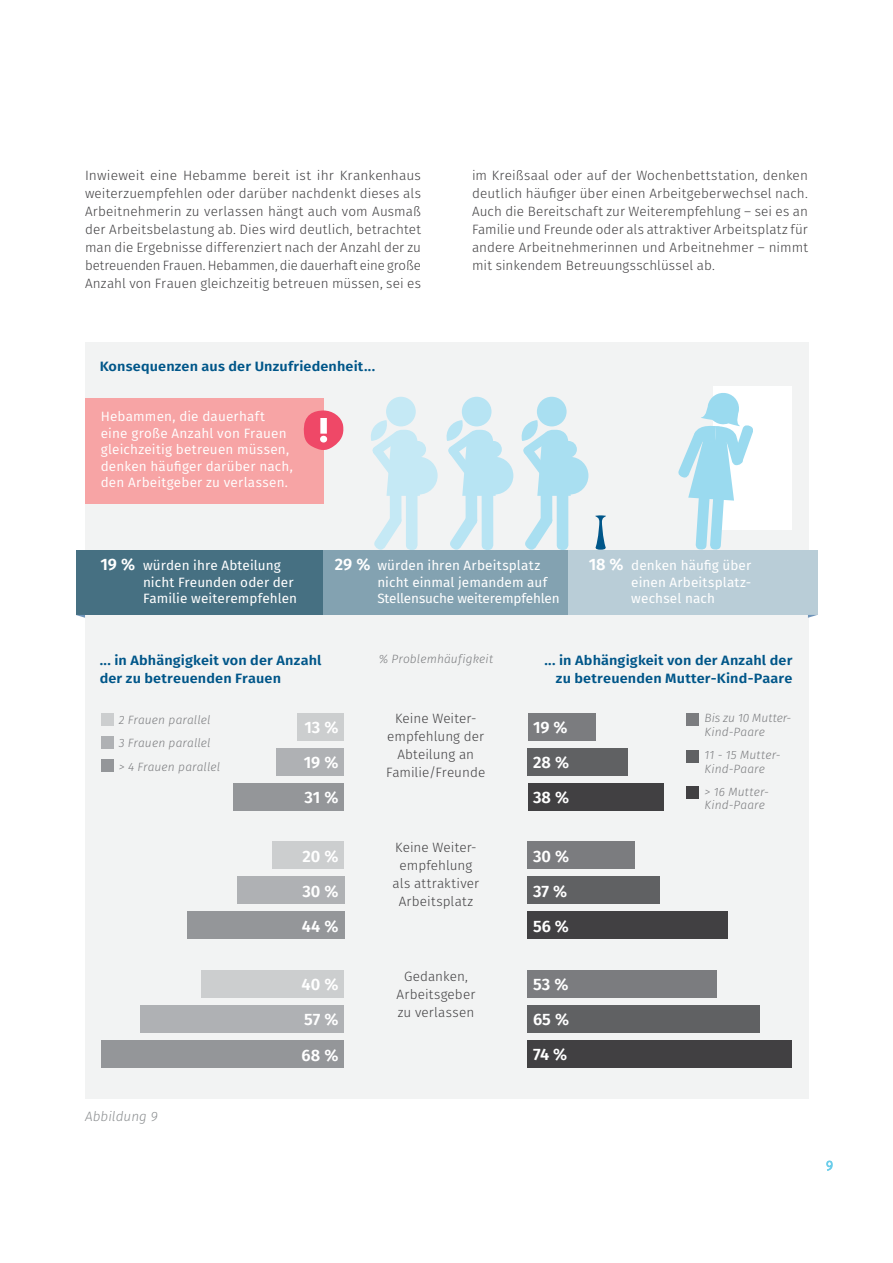
<style>
.page{position:relative;width:893px;height:1263px;background:#fff}
.page>*{position:absolute;margin:0;border:0;box-sizing:border-box;transform-origin:0 0}
.t1{font:600 16.5px/35.1px "Fira Sans";color:#fff;text-align:justify}
.t2{font:300 13.5px/18px "Fira Sans";letter-spacing:.005em;color:#414042;text-align:center}
.t3{font:13.5px/16.5px "Fira Sans";letter-spacing:.005em;color:#fff}
.t4{font:600 13.5px/18px "Fira Sans";letter-spacing:.01em;color:#005689;scale:1.07 1}
.t5{font:13.5px/16.5px "Fira Sans";letter-spacing:.015em;color:#fff}
.t6{font:italic 300 13.5px "Fira Sans";letter-spacing:.005em;color:#8b8e90}
.t7{font:italic 300 12px/13.5px "Fira Sans";letter-spacing:.01em;color:#7b7c7f}
.s1{font-weight:600;font-size:16.5px}
</style>
<div class="page">
<svg style="left:826px;top:1161px;width:6px;height:10px"></svg>
<div style="left:85px;top:342px;width:723px;height:756px;background:#f2f3f3"></div>
<svg style="left:595px;top:515px;width:11px;height:35px"></svg>
<div style="left:85px;top:398px;width:239px;height:105px;background:#f7a4a5"></div>
<svg style="left:303px;top:410px;width:41px;height:40px"></svg>
<div style="left:76px;top:550px;width:248px;height:65px;background:#467082"></div>
<svg style="left:76px;top:615px;width:9px;height:3px"></svg>
<div style="left:324px;top:550px;width:244px;height:65px;background:#83a2b1"></div>
<div style="left:568px;top:550px;width:249px;height:65px;background:#b9cdd7"></div>
<svg style="left:808px;top:615px;width:9px;height:3px"></svg>
<div style="left:713px;top:386px;width:79px;height:144px;background:#fff"></div>
<svg style="left:678px;top:393px;width:75px;height:157px"></svg>
<div style="left:386px;top:397px;width:30px;height:29px;background:#c5e9f5;border-radius:50%"></div>
<div style="left:406px;top:490px;width:11px;height:60px;background:#c5e9f5;border-radius:5px"></div>
<div style="left:390px;top:483px;width:11px;height:42px;background:#c5e9f5;border-radius:5px"></div>
<svg style="left:374px;top:513px;width:28px;height:37px"></svg>
<div style="left:409px;top:441px;width:17px;height:17px;background:#c5e9f5;border-radius:50%"></div>
<div style="left:400px;top:457px;width:38px;height:37px;background:#c5e9f5;border-radius:50%"></div>
<svg style="left:371px;top:420px;width:49px;height:76px"></svg>
<div style="left:462px;top:397px;width:29px;height:29px;background:#b7e4f3;border-radius:50%"></div>
<div style="left:482px;top:490px;width:11px;height:60px;background:#b7e4f3;border-radius:5px"></div>
<div style="left:466px;top:483px;width:11px;height:42px;background:#b7e4f3;border-radius:5px"></div>
<svg style="left:450px;top:513px;width:28px;height:37px"></svg>
<div style="left:485px;top:441px;width:17px;height:17px;background:#b7e4f3;border-radius:50%"></div>
<div style="left:476px;top:457px;width:37px;height:37px;background:#b7e4f3;border-radius:50%"></div>
<svg style="left:446px;top:420px;width:50px;height:76px"></svg>
<div style="left:537px;top:397px;width:30px;height:29px;background:#a9dff1;border-radius:50%"></div>
<div style="left:557px;top:490px;width:11px;height:60px;background:#a9dff1;border-radius:5px"></div>
<div style="left:541px;top:483px;width:11px;height:42px;background:#a9dff1;border-radius:5px"></div>
<svg style="left:525px;top:513px;width:28px;height:37px"></svg>
<div style="left:560px;top:441px;width:17px;height:17px;background:#a9dff1;border-radius:50%"></div>
<div style="left:551px;top:457px;width:37px;height:37px;background:#a9dff1;border-radius:50%"></div>
<svg style="left:521px;top:420px;width:50px;height:76px"></svg>
<div style="left:276px;top:748px;width:68px;height:27px;background:#afb1b4"></div>
<div style="left:298px;top:713px;width:46px;height:27px;background:#cccecf"></div>
<div style="left:233px;top:783px;width:111px;height:27px;background:#949699"></div>
<div style="left:237px;top:876px;width:107px;height:28px;background:#afb1b4"></div>
<div style="left:273px;top:841px;width:71px;height:28px;background:#cccecf"></div>
<div style="left:187px;top:911px;width:157px;height:28px;background:#949699"></div>
<div style="left:140px;top:1005px;width:204px;height:28px;background:#afb1b4"></div>
<div style="left:201px;top:970px;width:143px;height:28px;background:#cccecf"></div>
<div style="left:101px;top:1040px;width:243px;height:28px;background:#949699"></div>
<div style="left:528px;top:748px;width:100px;height:27px;background:#606163"></div>
<div style="left:528px;top:713px;width:68px;height:27px;background:#7b7c7f"></div>
<div style="left:528px;top:783px;width:135px;height:27px;background:#414042"></div>
<div style="left:528px;top:876px;width:132px;height:28px;background:#606163"></div>
<div style="left:528px;top:841px;width:107px;height:28px;background:#7b7c7f"></div>
<div style="left:528px;top:911px;width:200px;height:28px;background:#414042"></div>
<div style="left:528px;top:1005px;width:232px;height:28px;background:#606163"></div>
<div style="left:528px;top:970px;width:189px;height:27px;background:#7b7c7f"></div>
<div style="left:528px;top:1040px;width:264px;height:28px;background:#414042"></div>
<div style="left:101px;top:713px;width:13px;height:12px;background:#cccecf"></div>
<div style="left:101px;top:736px;width:13px;height:13px;background:#afb1b4"></div>
<div style="left:101px;top:759px;width:13px;height:13px;background:#949699"></div>
<div style="left:686px;top:713px;width:13px;height:12px;background:#7b7c7f"></div>
<div style="left:686px;top:750px;width:13px;height:13px;background:#606163"></div>
<div style="left:686px;top:786px;width:13px;height:13px;background:#414042"></div>
<p class="t2" style="left:85px;top:166px;width:337px;text-align:justify">Inwieweit eine Hebamme bereit ist ihr Krankenhaus weiterzuempfehlen oder darüber nachdenkt dieses als Arbeitnehmerin zu verlassen hängt auch vom Ausmaß der Arbeitsbelastung ab. Dies wird deutlich, betrachtet man die Ergebnisse differenziert nach der Anzahl der zu betreuenden Frauen. Hebammen, die dauerhaft eine große Anzahl von Frauen gleichzeitig betreuen müssen, sei es</p>
<p class="t2" style="left:472px;top:166px;width:337px;text-align:justify">im Kreißsaal oder auf der Wochenbettstation, denken deutlich häufiger über einen Arbeitgeberwechsel nach.<br>Auch die Bereitschaft zur Weiterempfehlung – sei es an Familie und Freunde oder als attraktiver Arbeitsplatz für andere Arbeitnehmerinnen und Arbeitnehmer – nimmt mit sinkendem Betreuungsschlüssel ab.</p>
<p class="t4" style="left:100px;top:356px;width:259px">Konsequenzen aus der Unzufriedenheit...</p>
<p class="t5" style="left:101px;top:408px;width:194px">Hebammen, die dauerhaft eine große Anzahl von Frauen gleichzeitig betreuen müssen, denken häufiger darüber nach, den Arbeitgeber zu verlassen.</p>
<p class="t3" style="left:143px;top:557px;width:156px;text-indent:-43px"><span class="s1">19 %</span> würden ihre Abteilung nicht Freunden oder der<br>Familie weiterempfehlen</p>
<p class="t3" style="left:377px;top:557px;width:184px;text-indent:-43px"><span class="s1">29 %</span> würden ihren Arbeitsplatz nicht einmal jemandem auf<br>Stellensuche weiterempfehlen</p>
<p class="t3" style="left:631px;top:557px;width:122px;text-align:justify;text-indent:-43px"><span class="s1">18 %</span> denken häufig über einen Arbeitsplatz&shy;wechsel nach</p>
<p class="t4" style="left:100px;top:650px;width:209px">... in Abhängigkeit von der Anzahl der zu betreuenden Frauen</p>
<p class="t7" style="left:119px;top:708px;width:103px;line-height:23.4px">2 Frauen parallel<br>3 Frauen parallel<br>&gt; 4 Frauen parallel</p>
<p class="t7" style="left:705px;top:711px;width:88px">Bis zu 10 Mutter-<br>Kind-Paare</p>
<p class="t4" style="left:544px;top:650px;width:233px;text-align:right">... in Abhängigkeit von der Anzahl der zu betreuenden Mutter-Kind-Paare</p>
<p class="t7" style="left:379px;top:652px;width:116px">% Problemhäufigkeit</p>
<p class="t2" style="left:386px;top:710px;width:101px">Keine Weiter&shy;empfehlung der<br>Abteilung an<br>Familie/Freunde</p>
<p class="t1" style="left:304px;top:709px;width:36px">13 % 19 % 31 %</p>
<p class="t1" style="left:533px;top:709px;width:38px">19 % 28 % 38 %</p>
<p class="t7" style="left:705px;top:748px;width:77px">11 - 15 Mutter-<br>Kind-Paare</p>
<p class="t7" style="left:705px;top:785px;width:66px">&gt; 16 Mutter-<br>Kind-Paare</p>
<p class="t6" style="left:85px;top:1107px;width:74px">Abbildung 9</p>
<p class="t1" style="left:302px;top:837px;width:38px">20 % 30 % 44 %</p>
<p class="t1" style="left:302px;top:966px;width:38px">40 % 57 % 68 %</p>
<p class="t2" style="left:393px;top:838px;width:88px">Keine Weiter&shy;empfehlung als attraktiver<br>Arbeitsplatz</p>
<p class="t2" style="left:397px;top:967px;width:80px">Gedanken,<br>Arbeitsgeber zu verlassen</p>
<p class="t1" style="left:533px;top:837px;width:38px">30 % 37 % 56 %</p>
<p class="t1" style="left:533px;top:966px;width:37px">53 % 65 % 74 %</p>
</div>
